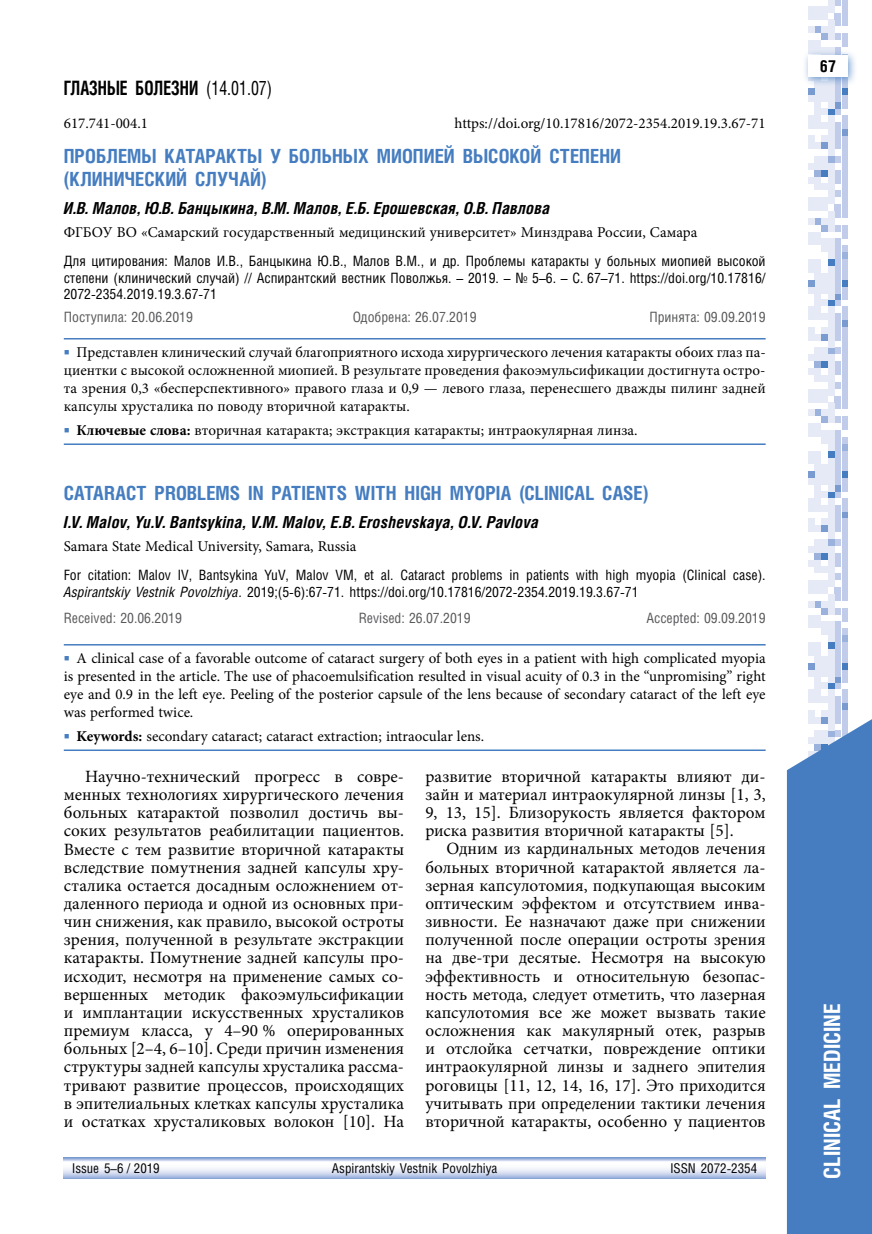
<style>
.page{position:relative;width:872px;height:1234px;background:#fff}
.page>*{position:absolute;margin:0;border:0;box-sizing:border-box;transform-origin:0 0}
.t1{font:700 22.5px "Helios Cond C";color:#fff}
.t2{font:700 19.8px "Helios Cond C";color:#000;scale:.83 1}
.t3{font:700 19.5px/22.5px "Helios Cond C";color:#457dc0}
.t4{font:17.25px/18.1px "Minion Pro";color:#000;text-align:justify}
.t5{font:italic 700 16.5px "Helios Cond C";letter-spacing:.02em;color:#000}
.t6{font:700 16.5px "Helios Cond C";color:#000}
.t7{font:15px/18px "Minion Pro";color:#000;text-align:justify}
.t8{font:14.25px/16.5px "Helios Cond C";color:#000;text-align:justify}
.t9{font:14.25px "Helios Cond C";color:#58595b}
.t10{font:13.5px "Helios Cond C";color:#000}
.s1{font-weight:400}
.s2{color:#457dc0}
.s3{font-weight:700}
.s4{font-style:italic}
</style>
<div class="page">
<svg style="left:808px;top:676px;width:39px;height:30px"></svg>
<div style="left:841px;top:669px;width:6px;height:7px;background:#c0cce9"></div>
<div style="left:835px;top:669px;width:6px;height:7px;background:#c0cce9"></div>
<div style="left:828px;top:669px;width:6px;height:7px;background:#e6eaf6"></div>
<div style="left:821px;top:669px;width:6px;height:7px;background:#e6eaf6"></div>
<div style="left:815px;top:669px;width:6px;height:7px;background:#e6eaf6"></div>
<div style="left:808px;top:669px;width:6px;height:7px;background:#e6eaf6"></div>
<svg style="left:808px;top:573px;width:39px;height:96px"></svg>
<div style="left:841px;top:566px;width:6px;height:7px;background:#c0cce9"></div>
<div style="left:828px;top:566px;width:6px;height:7px;background:#e6eaf6"></div>
<div style="left:821px;top:566px;width:6px;height:7px;background:#e6eaf6"></div>
<div style="left:815px;top:566px;width:6px;height:7px;background:#e6eaf6"></div>
<svg style="left:808px;top:525px;width:39px;height:41px"></svg>
<div style="left:841px;top:518px;width:6px;height:7px;background:#c0cce9"></div>
<div style="left:835px;top:518px;width:6px;height:7px;background:#c0cce9"></div>
<div style="left:828px;top:518px;width:6px;height:7px;background:#e6eaf6"></div>
<div style="left:821px;top:518px;width:6px;height:7px;background:#e6eaf6"></div>
<div style="left:808px;top:518px;width:6px;height:7px;background:#e6eaf6"></div>
<svg style="left:808px;top:313px;width:39px;height:205px"></svg>
<div style="left:841px;top:306px;width:6px;height:7px;background:#c0cce9"></div>
<div style="left:828px;top:306px;width:6px;height:7px;background:#e6eaf6"></div>
<div style="left:815px;top:306px;width:6px;height:7px;background:#e6eaf6"></div>
<div style="left:808px;top:306px;width:6px;height:7px;background:#e6eaf6"></div>
<svg style="left:808px;top:259px;width:39px;height:47px"></svg>
<div style="left:841px;top:252px;width:6px;height:7px;background:#9bb2dc"></div>
<div style="left:835px;top:252px;width:6px;height:7px;background:#c0cce9"></div>
<div style="left:828px;top:252px;width:6px;height:7px;background:#e6eaf6"></div>
<svg style="left:808px;top:102px;width:39px;height:150px"></svg>
<div style="left:841px;top:95px;width:6px;height:7px;background:#c0cce9"></div>
<div style="left:835px;top:95px;width:6px;height:7px;background:#c0cce9"></div>
<div style="left:828px;top:95px;width:6px;height:7px;background:#e6eaf6"></div>
<div style="left:821px;top:95px;width:6px;height:7px;background:#e6eaf6"></div>
<div style="left:815px;top:95px;width:6px;height:7px;background:#e6eaf6"></div>
<div style="left:808px;top:95px;width:6px;height:7px;background:#e6eaf6"></div>
<svg style="left:808px;top:0;width:39px;height:95px"></svg>
<div style="left:802px;top:49px;width:56px;height:38px;background:#457dc0;opacity:.75"></div>
<div style="left:808px;top:55px;width:39px;height:22px;background:#fff"></div>
<svg style="left:787px;top:706px;width:85px;height:527px;background:#5185c4"></svg>
<svg style="left:64px;top:1157px;width:701px;height:21px"></svg>
<hr style="left:64px;top:338px;width:701px;height:1px;background:#457dc0">
<hr style="left:64px;top:443px;width:701px;height:2px;background:#457dc0">
<hr style="left:64px;top:644px;width:701px;height:1px;background:#457dc0">
<hr style="left:64px;top:749px;width:701px;height:1px;background:#457dc0">
<p class="t2" style="left:64px;top:76px;width:252px">ГЛАЗНЫЕ БОЛЕЗНИ <span class="s1">(14.01.07)</span></p>
<p class="t7" style="left:64px;top:114px;width:86px">617.741-004.1</p>
<p class="t7" style="left:454px;top:114px;width:312px">https://doi.org/10.17816/2072-2354.2019.19.3.67-71</p>
<p class="t3" style="left:64px;top:145px;width:559px">ПРОБЛЕМЫ КАТАРАКТЫ У БОЛЬНЫХ МИОПИЕЙ ВЫСОКОЙ СТЕПЕНИ (КЛИНИЧЕСКИЙ СЛУЧАЙ)</p>
<p class="t5" style="left:64px;top:198px;width:487px">И.В. Малов, Ю.В. Банцыкина, В.М. Малов, Е.Б. Ерошевская, О.В. Павлова</p>
<p class="t7" style="left:64px;top:223px;width:635px">ФГБОУ ВО «Самарский государственный медицинский университет» Минздрава России, Самара</p>
<p class="t8" style="left:64px;top:252px;width:703px">Для цитирования: Малов И.В., Банцыкина Ю.В., Малов В.М., и др. Проблемы катаракты у больных миопией высокой степени (клинический случай) // Аспирантский вестник Поволжья. – 2019. – № 5–6. – С. 67–71. https://doi.org/10.17816/ 2072-2354.2019.19.3.67-71</p>
<p class="t9" style="left:64px;top:308px;width:131px">Поступила: 20.06.2019</p>
<p class="t9" style="left:353px;top:308px;width:125px">Одобрена: 26.07.2019</p>
<p class="t9" style="left:649px;top:308px;width:118px">Принята: 09.09.2019</p>
<p class="t7" style="left:64px;top:343px;width:703px"><span class="s2">■</span> Представлен клинический случай благоприятного исхода хирургического лечения катаракты обоих глаз па&shy;циентки с высокой осложненной миопией. В результате проведения факоэмульсификации достигнута остро&shy;та зрения 0,3 «бесперспективного» правого глаза и 0,9 — левого глаза, перенесшего дважды пилинг задней капсулы хрусталика по поводу вторичной катаракты.</p>
<p class="t7" style="left:64px;top:421px;width:575px"><span class="s2">■</span> <span class="s3">Ключевые слова:</span> вторичная катаракта; экстракция катаракты; интраокулярная линза.</p>
<p class="t3" style="left:64px;top:481px;width:586px">CATARACT PROBLEMS IN PATIENTS WITH HIGH MYOPIA (CLINICAL CASE)</p>
<p class="t5" style="left:64px;top:512px;width:476px">I.V. Malov, Yu.V. Bantsykina, V.M. Malov, E.B. Eroshevskaya, O.V. Pavlova</p>
<p class="t7" style="left:64px;top:537px;width:294px">Samara State Medical University, Samara, Russia</p>
<p class="t8" style="left:64px;top:566px;width:703px">For citation: Malov IV, Bantsykina YuV, Malov VM, et al. Cataract problems in patients with high myopia (Clinical case).<br><span class="s4">Aspirantskiy Vestnik Povolzhiya.</span> 2019;(5‑6):67-71. https://doi.org/10.17816/2072-2354.2019.19.3.67-71</p>
<p class="t9" style="left:64px;top:609px;width:120px">Received: 20.06.2019</p>
<p class="t9" style="left:359px;top:609px;width:113px">Revised: 26.07.2019</p>
<p class="t9" style="left:646px;top:609px;width:121px">Accepted: 09.09.2019</p>
<p class="t7" style="left:64px;top:648px;width:703px"><span class="s2">■</span> A clinical case of a favorable outcome of cataract surgery of both eyes in a patient with high complicated myopia is presented in the article. The use of phacoemulsification resulted in visual acuity of 0.3 in the “unpromising” right eye and 0.9 in the left eye. Peeling of the posterior capsule of the lens because of secondary cataract of the left eye was performed twice.</p>
<p class="t7" style="left:64px;top:727px;width:422px"><span class="s2">■</span> <span class="s3">Keywords:</span> secondary cataract; cataract extraction; intraocular lens.</p>
<p class="t4" style="left:64px;top:767px;width:342px;text-indent:21px">Научно-технический прогресс в совре&shy;менных технологиях хирургического лечения больных катарактой позволил достичь вы&shy;соких результатов реабилитации пациентов.<br>Вместе с тем развитие вторичной катаракты вследствие помутнения задней капсулы хру&shy;сталика остается досадным осложнением от&shy;даленного периода и одной из основных при&shy;чин снижения, как правило, высокой остроты зрения, полученной в результате экстракции катаракты. Помутнение задней капсулы про&shy;исходит, несмотря на применение самых со&shy;вершенных методик факоэмульсификации и имплантации искусственных хрусталиков премиум класса, у 4–90 % оперированных больных [2–4, 6–10]. Среди причин изменения структуры задней капсулы хрусталика рассма&shy;тривают развитие процессов, происходящих в эпителиальных клетках капсулы хрусталика и остатках хрусталиковых волокон [10]. На</p>
<p class="t4" style="left:425px;top:767px;width:342px">развитие вторичной катаракты влияют ди&shy;зайн и материал интраокулярной линзы [1, 3, 9, 13, 15]. Близорукость является фактором риска развития вторичной катаракты [5].</p>
<p class="t4" style="left:425px;top:839px;width:342px;text-indent:21px">Одним из кардинальных методов лечения больных вторичной катарактой является ла&shy;зерная капсулотомия, подкупающая высоким оптическим эффектом и отсутствием инва&shy;зивности. Ее назначают даже при снижении полученной после операции остроты зрения на две-три десятые. Несмотря на высокую эффективность и относительную безопас&shy;ность метода, следует отметить, что лазерная капсулотомия все же может вызвать такие осложнения как макулярный отек, разрыв и отслойка сетчатки, повреждение оптики интраокулярной линзы и заднего эпителия роговицы [11, 12, 14, 16, 17]. Это приходится учитывать при определении тактики лечения вторичной катаракты, особенно у пациентов</p>
<p class="t10" style="left:72px;top:1159px;width:89px">Issue 5–6 / 2019</p>
<p class="t10" style="left:332px;top:1159px;width:167px">Aspirantskiy Vestnik Povolzhiya</p>
<p class="t10" style="left:670px;top:1159px;width:88px">ISSN 2072-2354</p>
<p class="t6" style="left:820px;top:56px;width:17px">67</p>
<h1 class="t1" style="left:818px;top:1178px;width:176px;rotate:-90deg">CLINICAL MEDICINE</h1>
</div>
